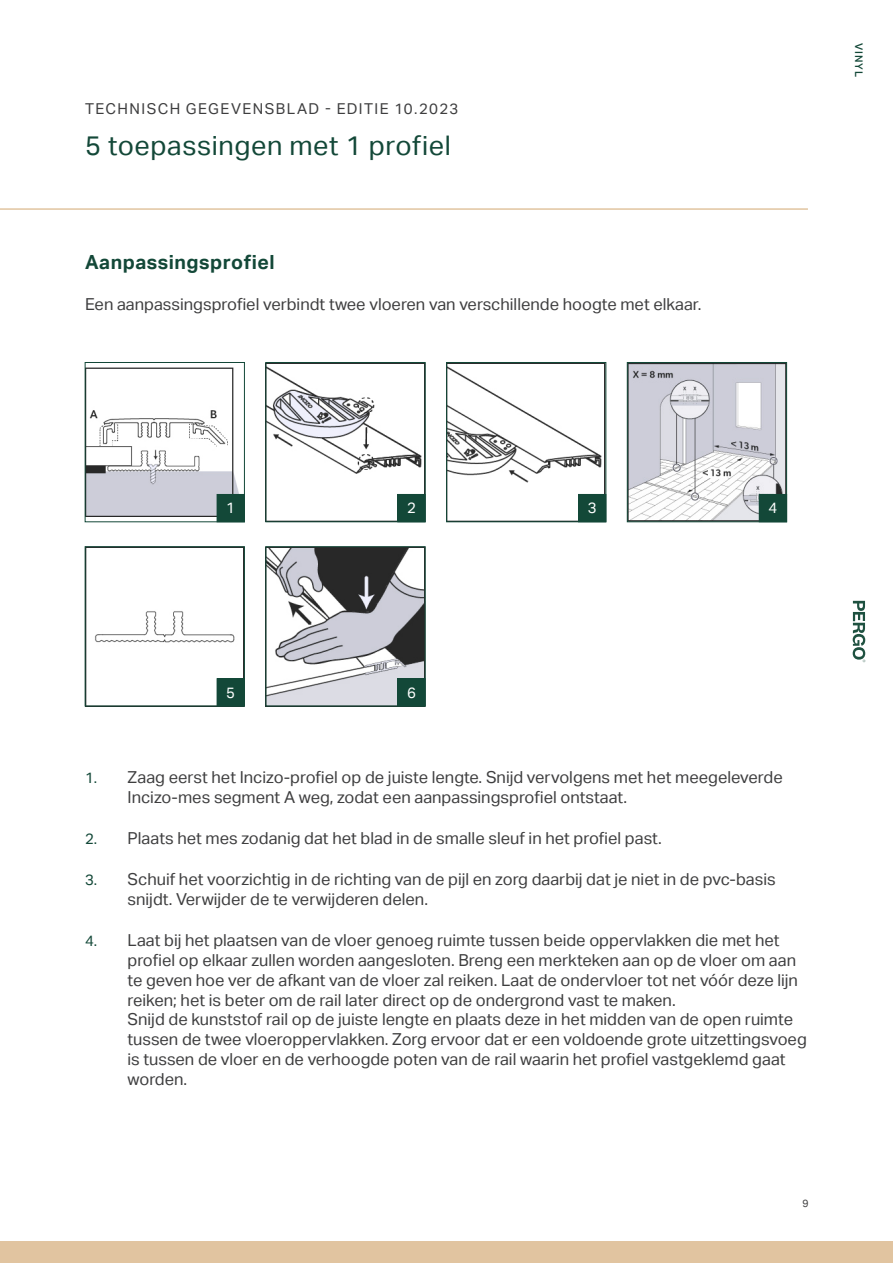
<style>
.page{position:relative;width:893px;height:1263px;background:#fff}
.page>*{position:absolute;margin:0;border:0;box-sizing:border-box;transform-origin:0 0}
.Product{font:27px "Aktiv Grotesk";letter-spacing:.02em;color:#134838}
.t1{font:700 19.5px "Aktiv Grotesk";letter-spacing:.025em;color:#134838}
.BodyText{font:16.5px/19.8px "Aktiv Grotesk";color:#3e3e3f}
.TDS{font:15px "Aktiv Grotesk";letter-spacing:.095em;color:#3e3e3f}
.List-II-ImagesSteps{font:15px "Aktiv Grotesk";color:#fff}
.Range{font:500 10.5px "Aktiv Grotesk";letter-spacing:.11em;color:#134838}
.t2{font:10.5px "Aktiv Grotesk";color:#3e3e3f}
.s1{font-size:15px;color:#134838}
</style>
<div class="page">
<div style="left:0;top:1242px;width:893px;height:21px;background:#e1c4a0"></div>
<hr style="left:0;top:208px;width:808px;height:2px;background:#e1c4a0">
<svg style="left:853px;top:601px;width:12px;height:61px"></svg>
<img style="left:87px;top:368px;width:153px;height:148px">
<div style="left:85px;top:362px;width:159px;height:160px;border:1px solid #134838"></div>
<div style="left:217px;top:494px;width:27px;height:28px;background:#134838"></div>
<img style="left:268px;top:367px;width:154px;height:153px">
<div style="left:266px;top:362px;width:159px;height:160px;border:1px solid #134838"></div>
<div style="left:398px;top:494px;width:27px;height:28px;background:#134838"></div>
<img style="left:448px;top:366px;width:154px;height:117px">
<div style="left:446px;top:362px;width:160px;height:160px;border:1px solid #134838"></div>
<div style="left:578px;top:494px;width:28px;height:28px;background:#134838"></div>
<img style="left:629px;top:364px;width:156px;height:156px">
<div style="left:627px;top:362px;width:160px;height:160px;border:1px solid #134838"></div>
<div style="left:759px;top:494px;width:28px;height:28px;background:#134838"></div>
<img style="left:95px;top:611px;width:147px;height:93px">
<div style="left:85px;top:547px;width:159px;height:159px;border:1px solid #134838"></div>
<div style="left:217px;top:679px;width:27px;height:27px;background:#134838"></div>
<img style="left:268px;top:549px;width:155px;height:155px">
<div style="left:266px;top:547px;width:159px;height:159px;border:1px solid #134838"></div>
<div style="left:398px;top:679px;width:27px;height:27px;background:#134838"></div>
<p class="TDS" style="left:85px;top:100px;width:375px">TECHNISCH GEGEVENSBLAD - EDITIE 10.2023</p>
<p class="Product" style="left:85px;top:130px;width:367px">5 toepassingen met 1 profiel</p>
<p class="t1" style="left:85px;top:251px;width:191px">Aanpassingsprofiel</p>
<p class="BodyText" style="left:85px;top:295px;width:618px">Een aanpassingsprofiel verbindt twee vloeren van verschillende hoogte met elkaar.</p>
<p class="Range" style="left:865px;top:43px;width:36px;rotate:90deg">VINYL</p>
<p class="List-II-ImagesSteps" style="left:226px;top:499px;width:10px">1</p>
<p class="List-II-ImagesSteps" style="left:407px;top:499px;width:10px">2</p>
<p class="List-II-ImagesSteps" style="left:588px;top:499px;width:10px">3</p>
<p class="List-II-ImagesSteps" style="left:768px;top:499px;width:10px">4</p>
<p class="List-II-ImagesSteps" style="left:226px;top:684px;width:10px">5</p>
<p class="List-II-ImagesSteps" style="left:407px;top:684px;width:10px">6</p>
<p class="BodyText" style="left:128px;top:768px;width:657px;text-indent:-43px"><span class="s1">1.</span> Zaag eerst het Incizo-profiel op de juiste lengte. Snijd vervolgens met het meegeleverde<br>Incizo-mes segment A weg, zodat een aanpassingsprofiel ontstaat.</p>
<p class="BodyText" style="left:85px;top:829px;width:578px"><span class="s1">2.</span> Plaats het mes zodanig dat het blad in de smalle sleuf in het profiel past.</p>
<p class="BodyText" style="left:128px;top:870px;width:650px;text-indent:-43px"><span class="s1">3.</span> Schuif het voorzichtig in de richting van de pijl en zorg daarbij dat je niet in de pvc-basis snijdt. Verwijder de te verwijderen delen.</p>
<p class="BodyText" style="left:128px;top:931px;width:681px;text-indent:-43px"><span class="s1">4.</span> Laat bij het plaatsen van de vloer genoeg ruimte tussen beide oppervlakken die met het profiel op elkaar zullen worden aangesloten. Breng een merkteken aan op de vloer om aan te geven hoe ver de afkant van de vloer zal reiken. Laat de ondervloer tot net vóór deze lijn reiken; het is beter om de rail later direct op de ondergrond vast te maken.<br>Snijd de kunststof rail op de juiste lengte en plaats deze in het midden van de open ruimte tussen de twee vloeroppervlakken. Zorg ervoor dat er een voldoende grote uitzettingsvoeg is tussen de vloer en de verhoogde poten van de rail waarin het profiel vastgeklemd gaat worden.</p>
<p class="t2" style="left:802px;top:1197px;width:8px">9</p>
</div>
